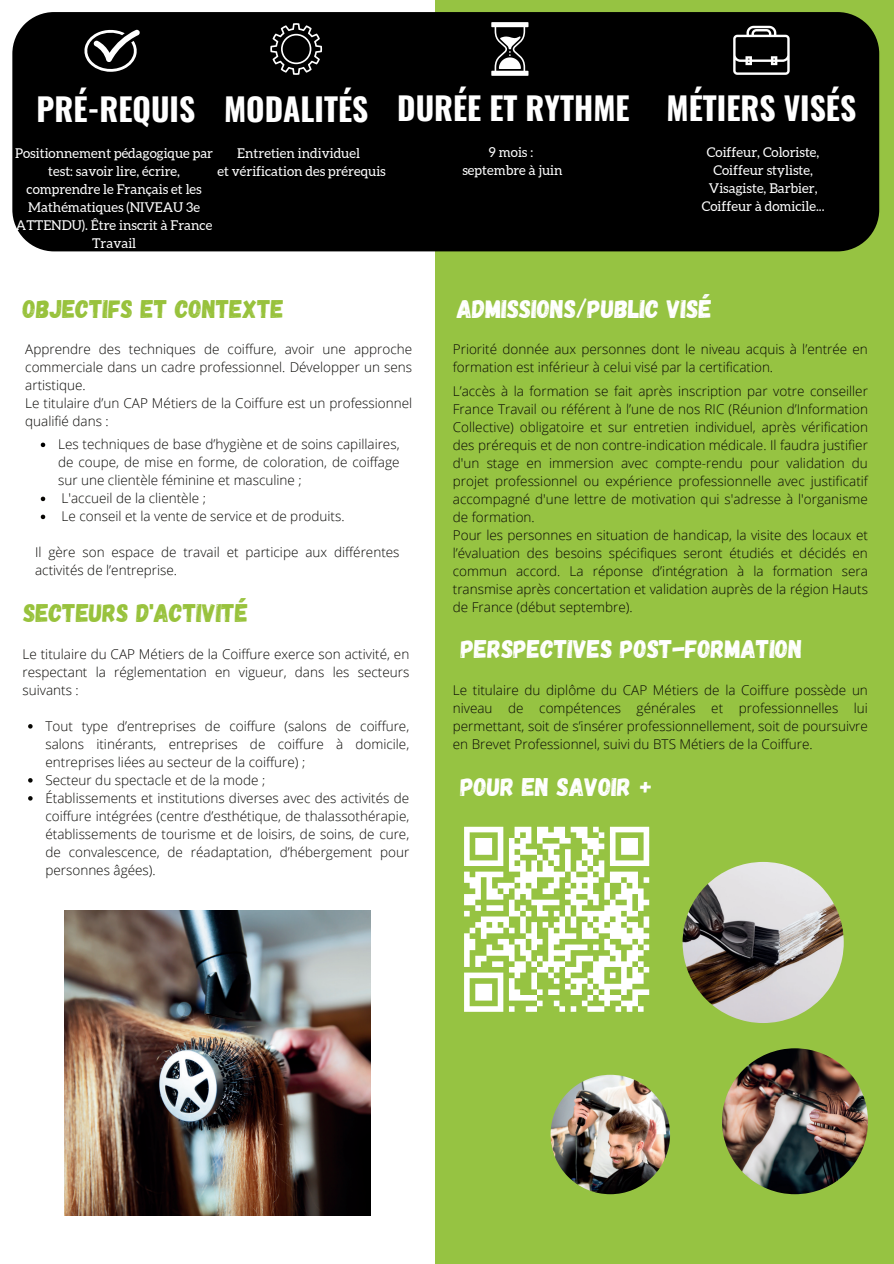
<style>
.page{position:relative;width:894px;height:1264px;background:#fff}
.page>*{position:absolute;margin:0;border:0;box-sizing:border-box;transform-origin:0 0}
.t1{font:700 31.5px "Oswald";color:#fff}
.t2{font:25.5px "Gagalin";color:#fff}
.t3{font:25.5px "Gagalin";color:#98c23c}
.t4{font:300 13.5px/18px "Open Sans";color:#080704}
.t5{font:13.5px/18px "Aleo";color:#fff;text-align:center}
</style>
<div class="page">
<div style="left:435px;top:0;width:458px;height:1263px;background:#96c342"></div>
<img style="left:682px;top:861px;width:161px;height:162px">
<div style="left:12px;top:12px;width:867px;height:239px;background:#000"></div>
<svg style="left:733px;top:26px;width:56px;height:49px;background:#464646"></svg>
<svg style="left:84px;top:29px;width:56px;height:43px"></svg>
<svg style="left:270px;top:23px;width:52px;height:52px;background:#323232"></svg>
<svg style="left:491px;top:22px;width:37px;height:54px;background:#6f6f6f"></svg>
<img style="left:550px;top:1074px;width:120px;height:120px">
<img style="left:722px;top:1048px;width:145px;height:146px">
<svg style="left:464px;top:826px;width:186px;height:186px"></svg>
<img style="left:65px;top:910px;width:305px;height:305px">
<svg style="left:41px;top:442px;width:4px;height:5px"></svg>
<svg style="left:41px;top:496px;width:4px;height:5px"></svg>
<svg style="left:41px;top:514px;width:4px;height:5px"></svg>
<svg style="left:28px;top:724px;width:5px;height:4px"></svg>
<svg style="left:28px;top:778px;width:5px;height:4px"></svg>
<svg style="left:28px;top:796px;width:5px;height:4px"></svg>
<h1 class="t1" style="left:36px;top:92px;width:821px">PRÉ-REQUIS MODALITÉS DURÉE ET RYTHME MÉTIERS VISÉS</h1>
<p class="t5" style="left:15px;top:144px;width:199px">Positionnement pédagogique par test: savoir lire, écrire, comprendre le Français et les<br>Mathématiques (NIVEAU 3e<br>ATTENDU). Être inscrit à France<br>Travail</p>
<p class="t5" style="left:217px;top:144px;width:170px">Entretien individuel<br>et vérification des prérequis</p>
<p class="t5" style="left:462px;top:143px;width:102px">9 mois : septembre à juin</p>
<p class="t5" style="left:701px;top:143px;width:124px">Coiffeur, Coloriste,<br>Coiffeur styliste,<br>Visagiste, Barbier,<br>Coiffeur à domicile...</p>
<h2 class="t3" style="left:23px;top:293px;width:263px">OBJECTIFS ET CONTEXTE</h2>
<h2 class="t2" style="left:457px;top:293px;width:256px">ADMISSIONS/PUBLIC VISÉ</h2>
<p class="t4" style="left:25px;top:340px;width:388px">Apprendre des techniques de coiffure, avoir une approche commerciale dans un cadre professionnel. Développer un sens artistique.<br>Le titulaire d’un CAP Métiers de la Coiffure est un professionnel qualifié dans :</p>
<p class="t4" style="left:452px;top:340px;width:416px">Priorité donnée aux personnes dont le niveau acquis à l’entrée en formation est inférieur à celui visé par la certification.</p>
<p class="t4" style="left:452px;top:381px;width:416px">L’accès à la formation se fait après inscription par votre conseiller France Travail ou référent à l’une de nos RIC (Réunion d’Information Collective) obligatoire et sur entretien individuel, après vérification des prérequis et de non contre-indication médicale. Il faudra justifier d'un stage en immersion avec compte-rendu pour validation du projet professionnel ou expérience professionnelle avec justificatif accompagné d'une lettre de motivation qui s'adresse à l'organisme de formation.<br>Pour les personnes en situation de handicap, la visite des locaux et l’évaluation des besoins spécifiques seront étudiés et décidés en commun accord. La réponse d’intégration à la formation sera transmise après concertation et validation auprès de la région Hauts de France (début septembre).</p>
<p class="t4" style="left:58px;top:435px;width:343px">Les techniques de base d’hygiène et de soins capillaires, de coupe, de mise en forme, de coloration, de coiffage sur une clientèle féminine et masculine ;<br>L'accueil de la clientèle ;<br>Le conseil et la vente de service et de produits.</p>
<p class="t4" style="left:35px;top:543px;width:366px">Il gère son espace de travail et participe aux différentes activités de l’entreprise.</p>
<h2 class="t3" style="left:23px;top:597px;width:226px">SECTEURS D'ACTIVITÉ</h2>
<p class="t4" style="left:22px;top:644px;width:388px;text-align:justify">Le titulaire du CAP Métiers de la Coiffure exerce son activité, en respectant la réglementation en vigueur, dans les secteurs suivants :</p>
<p class="t4" style="left:45px;top:716px;width:365px">Tout type d’entreprises de coiffure (salons de coiffure, salons itinérants, entreprises de coiffure à domicile, entreprises liées au secteur de la coiffure) ;<br>Secteur du spectacle et de la mode ;<br>Établissements et institutions diverses avec des activités de coiffure intégrées (centre d’esthétique, de thalassothérapie, établissements de tourisme et de loisirs, de soins, de cure, de convalescence, de réadaptation, d’hébergement pour personnes âgées).</p>
<h2 class="t2" style="left:460px;top:633px;width:343px">PERSPECTIVES POST-FORMATION</h2>
<p class="t4" style="left:452px;top:680px;width:416px;text-align:justify">Le titulaire du diplôme du CAP Métiers de la Coiffure possède un niveau de compétences générales et professionnelles lui permettant, soit de s’insérer professionnellement, soit de poursuivre en Brevet Professionnel, suivi du BTS Métiers de la Coiffure.</p>
<h2 class="t2" style="left:460px;top:771px;width:193px">POUR EN SAVOIR +</h2>
</div>
